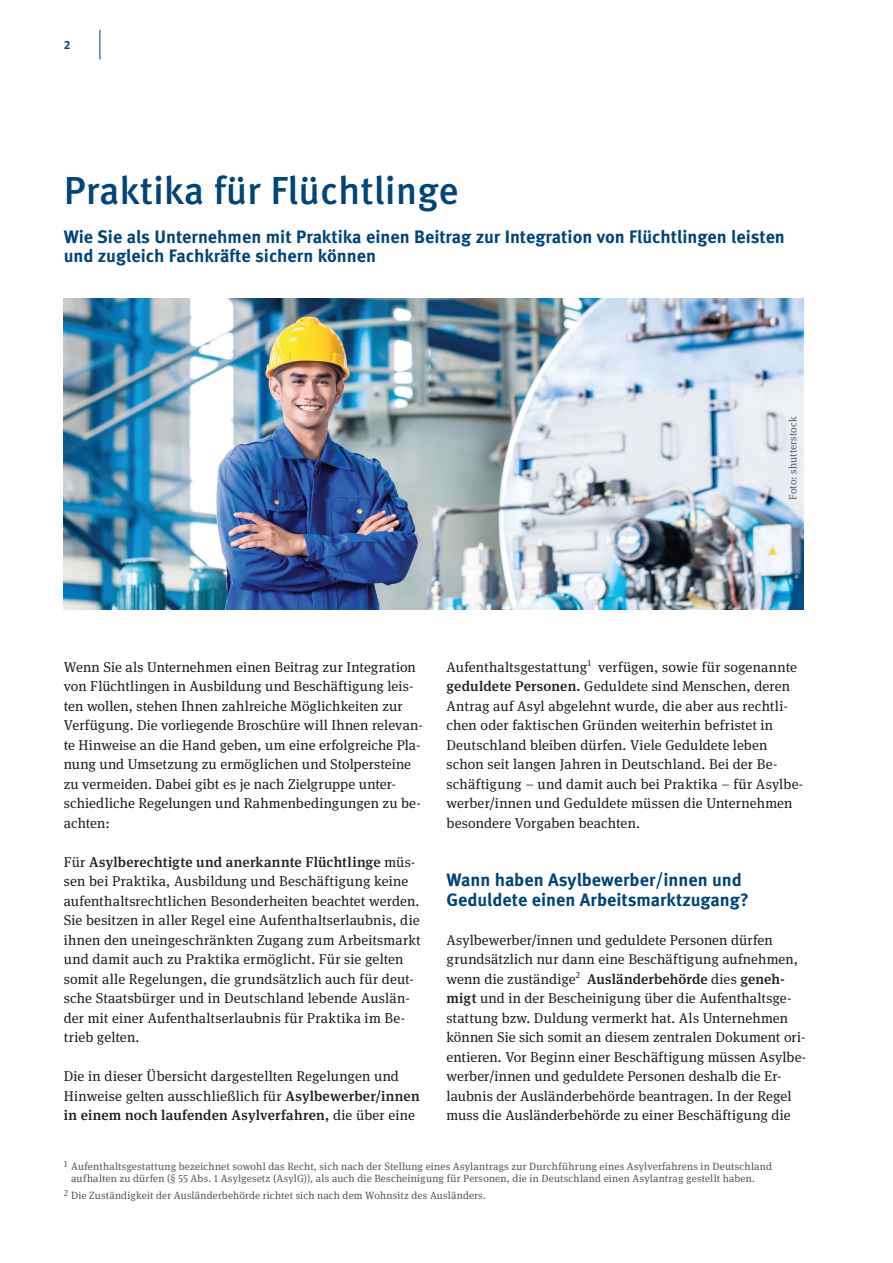
<style>
.page{position:relative;width:893px;height:1263px;background:#fff}
.page>*{position:absolute;margin:0;border:0;box-sizing:border-box;transform-origin:0 0}
.t1{font:500 39px "Meta OT";color:#004578}
.t2{font:700 18px/19.5px "Meta OT";color:#004578}
.t3{font:14.25px/19.5px "Meta Serif OT";letter-spacing:.005em;color:#231f20}
.t4{font:700 12px "Meta OT";color:#004578}
.t5{font:10.5px/12px "Meta Serif OT";letter-spacing:.02em;color:#57585a}
.t6{font:10.5px "Meta Serif OT";letter-spacing:.005em;color:#4d636e}
.s1{font-weight:500}
</style>
<div class="page">
<hr style="left:100px;top:30px;width:1px;height:30px;background:#004578">
<img style="left:64px;top:298px;width:740px;height:311px">
<p class="t4" style="left:64px;top:38px;width:8px">2</p>
<h1 class="t1" style="left:64px;top:168px;width:396px">Praktika für Flüchtlinge</h1>
<p class="t2" style="left:64px;top:227px;width:723px">Wie Sie als Unternehmen mit Praktika einen Beitrag zur Integration von Flüchtlingen leisten und zugleich Fachkräfte sichern können</p>
<p class="t6" style="left:786px;top:500px;width:85px;rotate:-90deg">Foto: shutterstock</p>
<p class="t3" style="left:64px;top:657px;width:361px">Wenn Sie als Unternehmen einen Beitrag zur Integration von Flüchtlingen in Ausbildung und Beschäftigung leis&shy;ten wollen, stehen Ihnen zahlreiche Möglichkeiten zur Verfügung. Die vorliegende Broschüre will Ihnen relevan&shy;te Hinweise an die Hand geben, um eine erfolgreiche Pla&shy;nung und Umsetzung zu ermöglichen und Stolpersteine zu vermeiden. Dabei gibt es je nach Zielgruppe unter&shy;schiedliche Regelungen und Rahmenbedingungen zu be&shy;achten:</p>
<p class="t3" style="left:64px;top:852px;width:358px">Für <span class="s1">Asylberechtigte und anerkannte Flüchtlinge</span> müs&shy;sen bei Praktika, Ausbildung und Beschäftigung keine aufenthaltsrechtlichen Besonderheiten beachtet werden.<br>Sie besitzen in aller Regel eine Aufenthaltserlaubnis, die ihnen den uneingeschränkten Zugang zum Arbeitsmarkt und damit auch zu Praktika ermöglicht. Für sie gelten somit alle Regelungen, die grundsätzlich auch für deut&shy;sche Staatsbürger und in Deutschland lebende Auslän&shy;der mit einer Aufenthaltserlaubnis für Praktika im Be&shy;trieb gelten.</p>
<p class="t3" style="left:64px;top:1066px;width:357px">Die in dieser Übersicht dargestellten Regelungen und<br>Hinweise gelten ausschließlich für <span class="s1">Asylbewerber/innen in einem noch laufenden Asylverfahren,</span> die über eine</p>
<p class="t3" style="left:446px;top:657px;width:358px">Aufenthaltsgestattung<sup>1</sup> verfügen, sowie für sogenannte <span class="s1">geduldete Personen.</span> Geduldete sind Menschen, deren Antrag auf Asyl abgelehnt wurde, die aber aus rechtli&shy;chen oder faktischen Gründen weiterhin befristet in Deutschland bleiben dürfen. Viele Geduldete leben schon seit langen Jahren in Deutschland. Bei der Be&shy;schäftigung – und damit auch bei Praktika – für Asylbe&shy;werber/innen und Geduldete müssen die Unternehmen besondere Vorgaben beachten.</p>
<p class="t2" style="left:446px;top:871px;width:304px">Wann haben Asylbewerber/innen und<br>Geduldete einen Arbeitsmarktzugang?</p>
<p class="t3" style="left:446px;top:930px;width:361px">Asylbewerber/innen und geduldete Personen dürfen grundsätzlich nur dann eine Beschäftigung aufnehmen, wenn die zuständige<sup>2</sup> <span class="s1">Ausländerbehörde</span> dies <span class="s1">geneh&shy;migt</span> und in der Bescheinigung über die Aufenthaltsge&shy;stattung bzw. Duldung vermerkt hat. Als Unternehmen können Sie sich somit an diesem zentralen Dokument ori&shy;entieren. Vor Beginn einer Beschäftigung müssen Asylbe&shy;werber/innen und geduldete Personen deshalb die Er&shy;laubnis der Ausländerbehörde beantragen. In der Regel muss die Ausländerbehörde zu einer Beschäftigung die</p>
<p class="t5" style="left:71px;top:1161px;width:702px;text-indent:-7px"><sup>1</sup> Aufenthaltsgestattung bezeichnet sowohl das Recht, sich nach der Stellung eines Asylantrags zur Durchführung eines Asylverfahrens in Deutschland aufhalten zu dürfen (§ 55 Abs. 1 Asylgesetz (AsylG)), als auch die Bescheinigung für Personen, die in Deutschland einen Asylantrag gestellt haben.</p>
<p class="t5" style="left:64px;top:1189px;width:424px"><sup>2</sup> Die Zuständigkeit der Ausländerbehörde richtet sich nach dem Wohnsitz des Ausländers.</p>
</div>
